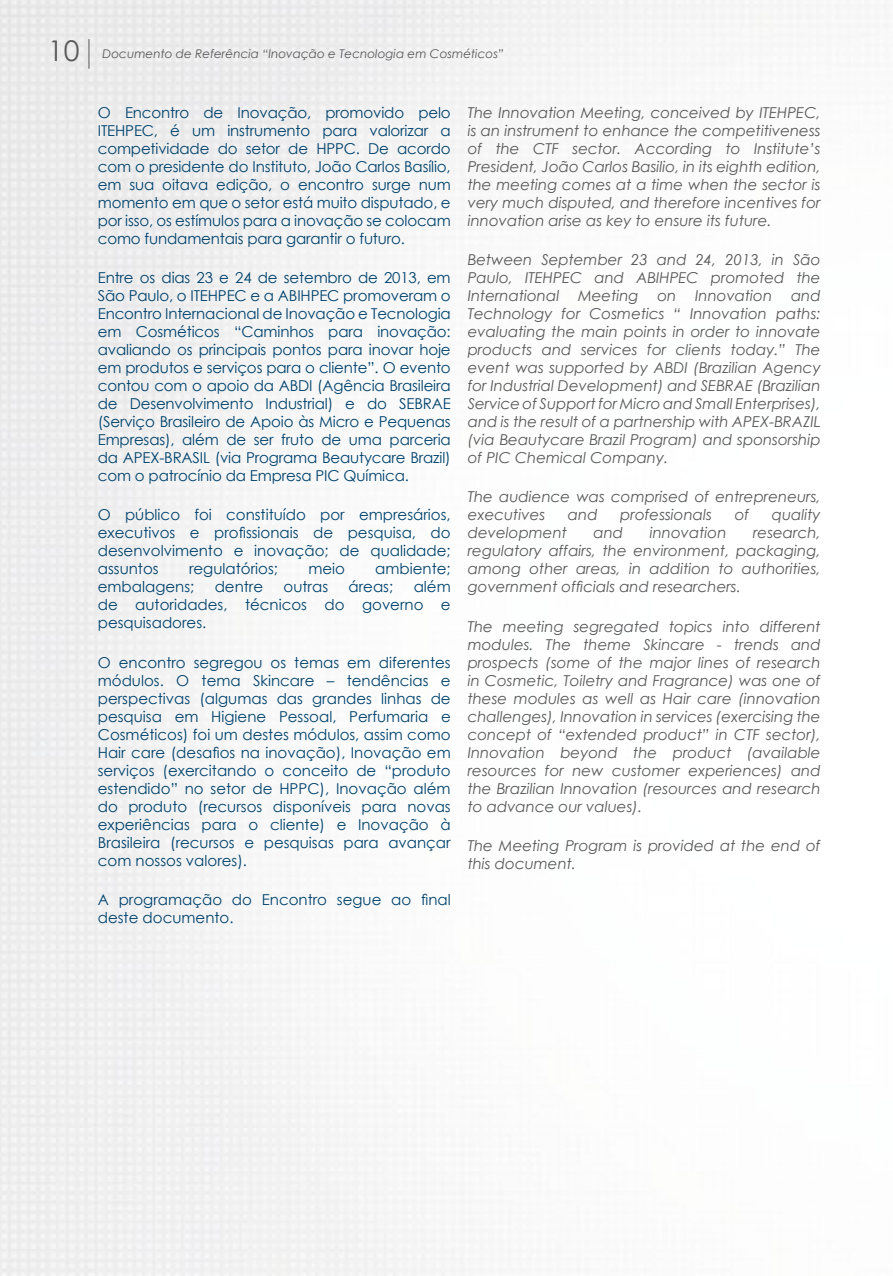
<style>
.page{position:relative;width:893px;height:1276px;background:#fff}
.page>*{position:absolute;margin:0;border:0;box-sizing:border-box;transform-origin:0 0}
.t1{font:28.5px "Century Gothic";color:#58585a}
.t2{font:15px/18px "Century Gothic";color:#00426d;text-align:justify}
.t3{font:italic 15px/18px "Century Gothic";color:#58585a;text-align:justify}
.t4{font:italic 12px "Century Gothic";color:#58585a}
</style>
<div class="page">
<hr style="left:89px;top:39px;width:1px;height:30px;background:#58585a">
<h1 class="t1" style="left:48px;top:31px;width:33px">10</h1>
<p class="t4" style="left:102px;top:46px;width:403px">Documento de Referência “Inovação e Tecnologia em Cosméticos”</p>
<p class="t2" style="left:98px;top:103px;width:354px">O Encontro de Inovação, promovido pelo ITEHPEC, é um instrumento para valorizar a competividade do setor de HPPC. De acordo com o presidente do Instituto, João Carlos Basílio, em sua oitava edição, o encontro surge num momento em que o setor está muito disputado, e por isso, os estímulos para a inovação se colocam como fundamentais para garantir o futuro.</p>
<p class="t2" style="left:98px;top:268px;width:354px">Entre os dias 23 e 24 de setembro de 2013, em São Paulo, o ITEHPEC e a ABIHPEC promoveram o Encontro Internacional de Inovação e Tecnologia em Cosméticos “Caminhos para inovação: avaliando os principais pontos para inovar hoje em produtos e serviços para o cliente”. O evento contou com o apoio da ABDI (Agência Brasileira de Desenvolvimento Industrial) e do SEBRAE (Serviço Brasileiro de Apoio às Micro e Pequenas Empresas), além de ser fruto de uma parceria da APEX-BRASIL (via Programa Beautycare Brazil) com o patrocínio da Empresa PIC Química.</p>
<p class="t2" style="left:98px;top:505px;width:354px">O público foi constituído por empresários, executivos e profissionais de pesquisa, do desenvolvimento e inovação; de qualidade; assuntos</p>
<p class="t2" style="left:189px;top:559px;width:90px">regulatórios;</p>
<p class="t2" style="left:308px;top:559px;width:38px">meio</p>
<p class="t2" style="left:375px;top:559px;width:77px">ambiente;</p>
<p class="t2" style="left:98px;top:577px;width:98px">embalagens;</p>
<p class="t2" style="left:215px;top:577px;width:50px">dentre</p>
<p class="t2" style="left:284px;top:577px;width:46px">outras</p>
<p class="t2" style="left:349px;top:577px;width:46px">áreas;</p>
<p class="t2" style="left:98px;top:577px;width:354px;text-indent:316px">além de autoridades, técnicos do governo e pesquisadores.</p>
<p class="t2" style="left:98px;top:653px;width:354px">O encontro segregou os temas em diferentes módulos. O tema Skincare – tendências e perspectivas (algumas das grandes linhas de pesquisa em Higiene Pessoal, Perfumaria e Cosméticos) foi um destes módulos, assim como Hair care (desafios na inovação), Inovação em serviços (exercitando o conceito de “produto estendido” no setor de HPPC), Inovação além do produto (recursos disponíveis para novas experiências para o cliente) e Inovação à Brasileira (recursos e pesquisas para avançar com nossos valores).</p>
<p class="t2" style="left:98px;top:890px;width:354px">A programação do Encontro segue ao final deste documento.</p>
<p class="t3" style="left:468px;top:103px;width:354px">The Innovation Meeting, conceived by ITEHPEC, is an instrument to enhance the competitiveness of the CTF sector. According to Institute’s President, João Carlos Basilio, in its eighth edition, the meeting comes at a time when the sector is very much disputed, and therefore incentives for innovation arise as key to ensure its future.</p>
<p class="t3" style="left:468px;top:250px;width:354px">Between September 23 and 24, 2013, in São Paulo, ITEHPEC and ABIHPEC promoted the International Meeting on Innovation and Technology for Cosmetics “ Innovation paths: evaluating the main points in order to innovate products and services for clients today.” The event was supported by ABDI (Brazilian Agency for Industrial Development) and SEBRAE (Brazilian Service of Support for Micro and Small Enterprises), and is the result of a partnership with APEX-BRAZIL (via Beautycare Brazil Program) and sponsorship of PIC Chemical Company.</p>
<p class="t3" style="left:468px;top:487px;width:354px">The audience was comprised of entrepreneurs, executives</p>
<p class="t3" style="left:568px;top:505px;width:31px">and</p>
<p class="t3" style="left:620px;top:505px;width:93px">professionals</p>
<p class="t3" style="left:735px;top:505px;width:16px">of</p>
<p class="t3" style="left:772px;top:505px;width:50px">quality</p>
<p class="t3" style="left:468px;top:523px;width:101px">development</p>
<p class="t3" style="left:593px;top:523px;width:31px">and</p>
<p class="t3" style="left:650px;top:523px;width:78px">innovation</p>
<p class="t3" style="left:468px;top:523px;width:354px;text-indent:285px">research, regulatory affairs, the environment, packaging, among other areas, in addition to authorities, government officials and researchers.</p>
<p class="t3" style="left:468px;top:617px;width:354px">The meeting segregated topics into different modules. The theme Skincare - trends and prospects (some of the major lines of research in Cosmetic, Toiletry and Fragrance) was one of these modules as well as Hair care (innovation challenges), Innovation in services (exercising the concept of “extended product” in CTF sector), Innovation beyond the product (available resources for new customer experiences) and the Brazilian Innovation (resources and research to advance our values).</p>
<p class="t3" style="left:468px;top:836px;width:354px">The Meeting Program is provided at the end of this document.</p>
</div>
